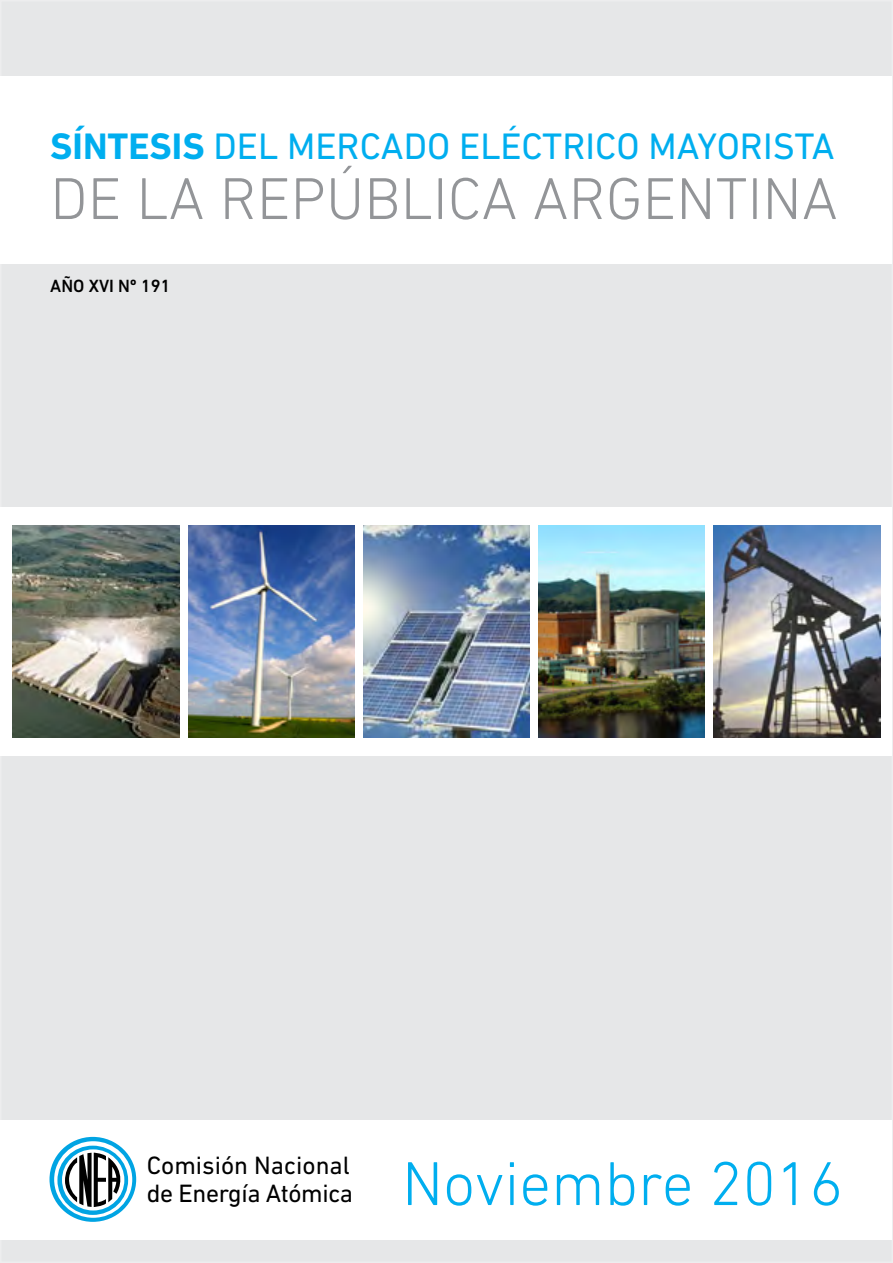
<style>
.page{position:relative;width:893px;height:1263px;background:#fff}
.page>*{position:absolute;margin:0;border:0;box-sizing:border-box;transform-origin:0 0}
.t1{font:300 63px "DIN Next LT Pro";color:#00aeef}
.t2{font:300 60px "DIN Next LT Pro";letter-spacing:.005em;color:#939598}
.t3{font:37.5px "DIN Next LT Pro";color:#00aeef}
.t4{font:25.5px/28.5px "DIN Next LT Pro";color:#000}
.t5{font:500 18px "DIN Next LT Pro";color:#000}
.s1{font-weight:700}
</style>
<div class="page">
<div style="left:1px;top:1px;width:891px;height:1261px;background:#e6e7e8"></div>
<div style="left:1px;top:76px;width:891px;height:188px;background:#fff"></div>
<div style="left:1px;top:1120px;width:891px;height:119px;background:#fff"></div>
<div style="left:50px;top:1137px;width:86px;height:85px;background:#00a4e3;border-radius:50%"></div>
<svg style="left:54px;top:1141px;width:78px;height:77px"></svg>
<svg style="left:57px;top:1146px;width:71px;height:69px"></svg>
<div style="left:62px;top:1149px;width:62px;height:61px;background:#fff;border-radius:50%"></div>
<svg style="left:65px;top:1152px;width:61px;height:55px"></svg>
<div style="left:1px;top:507px;width:891px;height:249px;background:#fff"></div>
<img style="left:538px;top:525px;width:167px;height:213px">
<img style="left:713px;top:525px;width:167px;height:213px">
<img style="left:13px;top:525px;width:167px;height:213px">
<img style="left:363px;top:525px;width:167px;height:213px">
<img style="left:188px;top:525px;width:167px;height:213px">
<p class="t3" style="left:50px;top:125px;width:786px"><span class="s1">SÍNTESIS</span> DEL MERCADO ELÉCTRICO MAYORISTA</p>
<h2 class="t2" style="left:50px;top:164px;width:789px">DE LA REPÚBLICA ARGENTINA</h2>
<p class="t5" style="left:50px;top:275px;width:122px">AÑO XVI Nº 191</p>
<p class="t4" style="left:147px;top:1151px;width:208px">Comisión Nacional de Energía Atómica</p>
<h1 class="t1" style="left:402px;top:1147px;width:442px">Noviembre 2016</h1>
</div>
